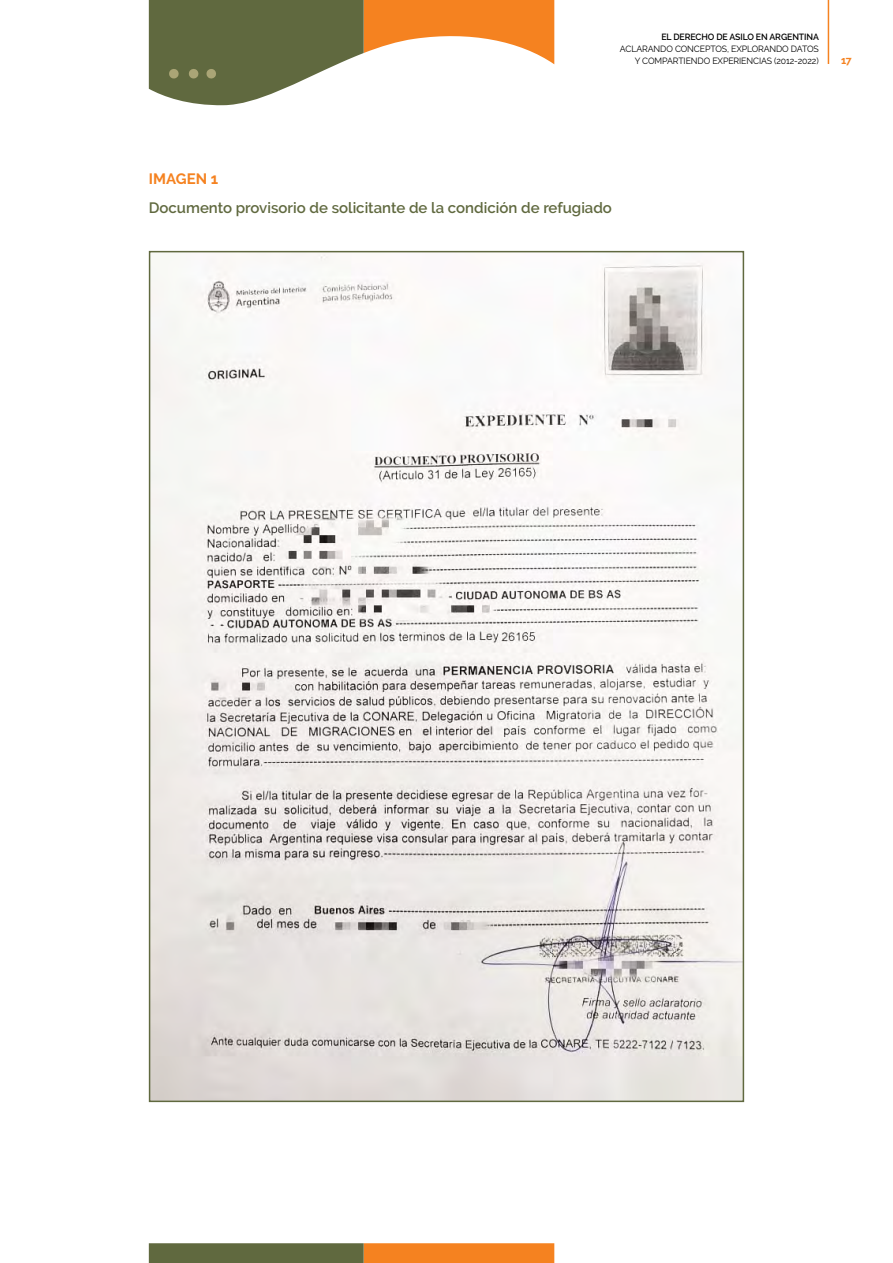
<style>
.page{position:relative;width:893px;height:1263px;background:#fff}
.page>*{position:absolute;margin:0;border:0;box-sizing:border-box;transform-origin:0 0}
.t1{font:600 15px "Raleway";color:#60693f}
.t2{font:700 15px "Raleway";color:#f58220}
.t3{font:700 10.5px "Raleway";color:#f58220}
.t4{font:9px/12px "Raleway";letter-spacing:-.01em;color:#000;text-align:right}
.t5{font:600 9px "Raleway";letter-spacing:-.01em;color:#000}
</style>
<div class="page">
<svg style="left:149px;top:1243px;width:405px;height:20px;background:#a77633"></svg>
<svg style="left:149px;top:0;width:405px;height:106px"></svg>
<hr style="left:828px;top:0;width:1px;height:64px;background:#f58220">
<img style="left:152px;top:254px;width:589px;height:845px">
<p class="t5" style="left:661px;top:32px;width:159px">EL DERECHO DE ASILO EN ARGENTINA</p>
<p class="t4" style="left:620px;top:43px;width:200px">ACLARANDO CONCEPTOS, EXPLORANDO DATOS<br>Y COMPARTIENDO EXPERIENCIAS (2012-2022)</p>
<p class="t3" style="left:841px;top:54px;width:12px">17</p>
<h1 class="t2" style="left:149px;top:170px;width:71px">IMAGEN 1</h1>
<h1 class="t1" style="left:149px;top:199px;width:465px">Documento provisorio de solicitante de la condición de refugiado</h1>
</div>
